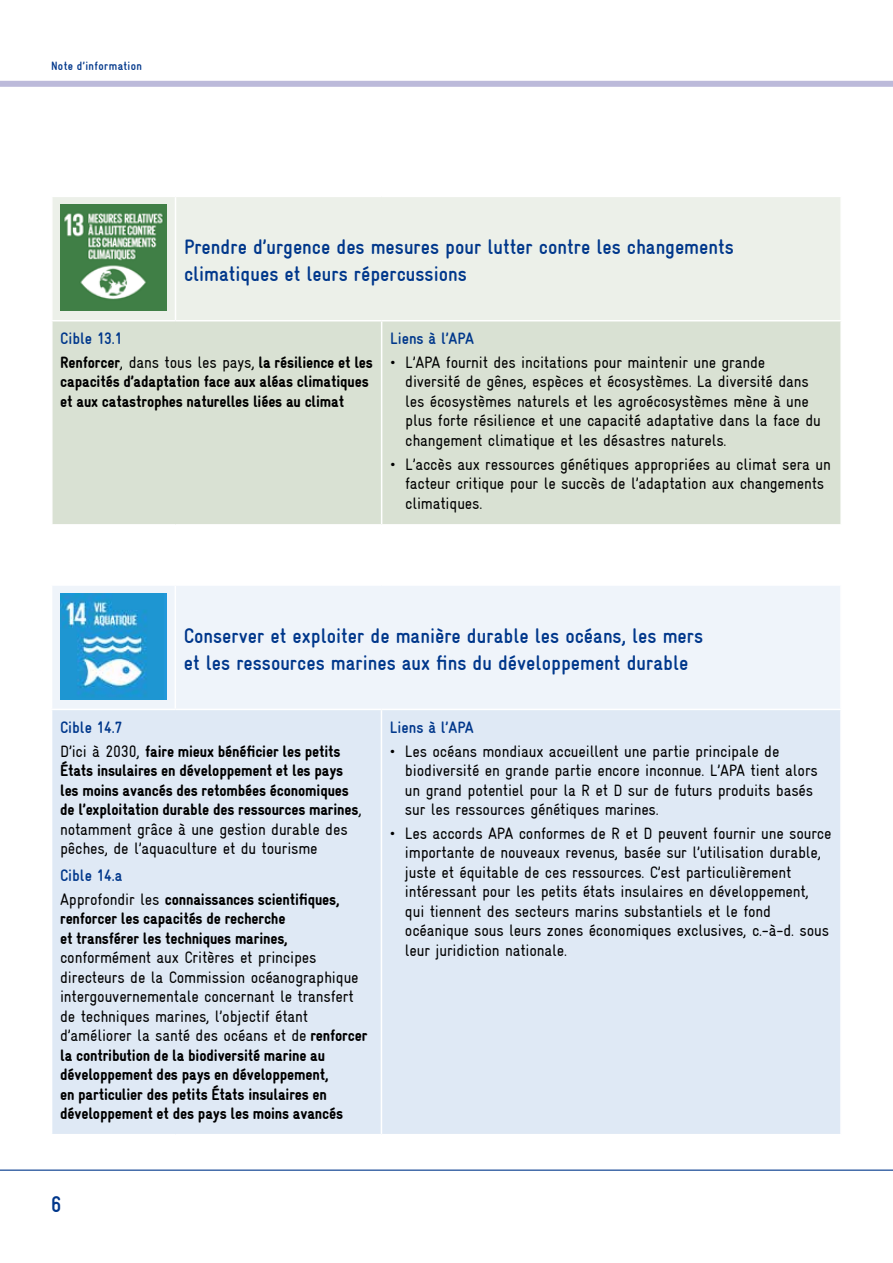
<style>
.page{position:relative;width:893px;height:1263px;background:#fff}
.page>*{position:absolute;margin:0;border:0;box-sizing:border-box;transform-origin:0 0}
.t1{font:700 condensed 22.5px "Gravur";color:#00378b}
.t2{font:700 condensed 21px/27px "Gravur";color:#00378b}
.t3{font:condensed 16.5px/19.5px "Gravur";letter-spacing:-.01em;color:#000}
.t4{font:900 condensed 16.5px/19.5px "Gravur";letter-spacing:-.01em;color:#000}
.t5{font:700 condensed 16.5px "Gravur";color:#00378b}
.t6{font:700 condensed 12px "Gravur";letter-spacing:.03em;color:#00378b}
.s1{font-weight:700;color:#00378b}
.s2{font-weight:400}
.s3{font-weight:900}
</style>
<div class="page">
<div style="left:0;top:81px;width:893px;height:6px;background:#bcbada"></div>
<hr style="left:0;top:1169px;width:893px;height:2px;background:#00378b">
<div style="left:53px;top:197px;width:787px;height:123px;background:#ecf0e9"></div>
<div style="left:53px;top:321px;width:787px;height:204px;background:#d9e1d3"></div>
<hr style="left:381px;top:321px;width:1px;height:203px;background:#fff">
<hr style="left:51px;top:524px;width:124px;height:2px;background:#fff">
<hr style="left:176px;top:524px;width:206px;height:2px;background:#fff">
<hr style="left:382px;top:524px;width:460px;height:2px;background:#fff">
<hr style="left:175px;top:197px;width:1px;height:123px;background:#fff">
<img style="left:60px;top:205px;width:106px;height:106px">
<div style="left:52px;top:586px;width:788px;height:123px;background:#eff4fa"></div>
<div style="left:52px;top:710px;width:788px;height:424px;background:#dfe9f5"></div>
<hr style="left:175px;top:586px;width:1px;height:123px;background:#fff">
<hr style="left:381px;top:710px;width:1px;height:424px;background:#fff">
<img style="left:60px;top:593px;width:106px;height:106px">
<p class="t6" style="left:51px;top:59px;width:92px">Note d’information</p>
<p class="t2" style="left:184px;top:234px;width:551px">Prendre d’urgence des mesures pour lutter contre les changements climatiques et leurs répercussions</p>
<p class="t4" style="left:60px;top:327px;width:314px;line-height:23.7px"><span class="s1">Cible 13.1<br></span>Renforcer<span class="s2">, dans tous les pays,</span> la résilience et les</p>
<p class="t4" style="left:60px;top:372px;width:310px">capacités d’adaptation face aux aléas climatiques et aux catastrophes naturelles liées au climat</p>
<p class="t5" style="left:390px;top:329px;width:85px">Liens à l’APA</p>
<p class="t3" style="left:405px;top:352px;width:417px;text-indent:-15px">• L’APA fournit des incitations pour maintenir une grande diversité de gênes, espèces et écosystèmes. La diversité dans les écosystèmes naturels et les agroécosystèmes mène à une plus forte résilience et une capacité adaptative dans la face du changement climatique et les désastres naturels.</p>
<p class="t3" style="left:405px;top:454px;width:427px;text-indent:-15px">• L’accès aux ressources génétiques appropriées au climat sera un facteur critique pour le succès de l’adaptation aux changements climatiques.</p>
<p class="t2" style="left:184px;top:622px;width:521px">Conserver et exploiter de manière durable les océans, les mers et les ressources marines aux fins du développement durable</p>
<p class="t4" style="left:60px;top:715px;width:282px;line-height:23.7px"><span class="s1">Cible 14.7<br></span><span class="s2">D’ici à 2030,</span> faire mieux bénéficier les petits</p>
<p class="t4" style="left:60px;top:761px;width:303px">États insulaires en développement et les pays les moins avancés des retombées économiques de l’exploitation durable des ressources marines<span class="s2">, notamment grâce à une gestion durable des pêches, de l’aquaculture et du tourisme</span></p>
<p class="t4" style="left:60px;top:863px;width:281px;line-height:23.7px"><span class="s1">Cible 14.a<br></span><span class="s2">Approfondir les</span> connaissances scientifiques,</p>
<p class="t4" style="left:60px;top:909px;width:229px">renforcer les capacités de recherche et transférer les techniques marines,</p>
<p class="t3" style="left:60px;top:948px;width:309px">conformément aux Critères et principes directeurs de la Commission océanographique intergouvernementale concernant le transfert de techniques marines, l’objectif étant d’améliorer la santé des océans et de <span class="s3">renforcer la contribution de la biodiversité marine au développement des pays en développement,<br>en particulier des petits États insulaires en développement et des pays les moins avancés</span></p>
<p class="t5" style="left:390px;top:718px;width:85px">Liens à l’APA</p>
<p class="t3" style="left:405px;top:741px;width:414px;text-indent:-15px">• Les océans mondiaux accueillent une partie principale de biodiversité en grande partie encore inconnue. L’APA tient alors un grand potentiel pour la R et D sur de futurs produits basés sur les ressources génétiques marines.</p>
<p class="t3" style="left:405px;top:823px;width:428px;text-indent:-15px">• Les accords APA conformes de R et D peuvent fournir une source importante de nouveaux revenus, basée sur l’utilisation durable, juste et équitable de ces ressources. C’est particulièrement intéressant pour les petits états insulaires en développement, qui tiennent des secteurs marins substantiels et le fond océanique sous leurs zones économiques exclusives, c.-à-d. sous leur juridiction nationale.</p>
<h1 class="t1" style="left:51px;top:1192px;width:12px">6</h1>
</div>
